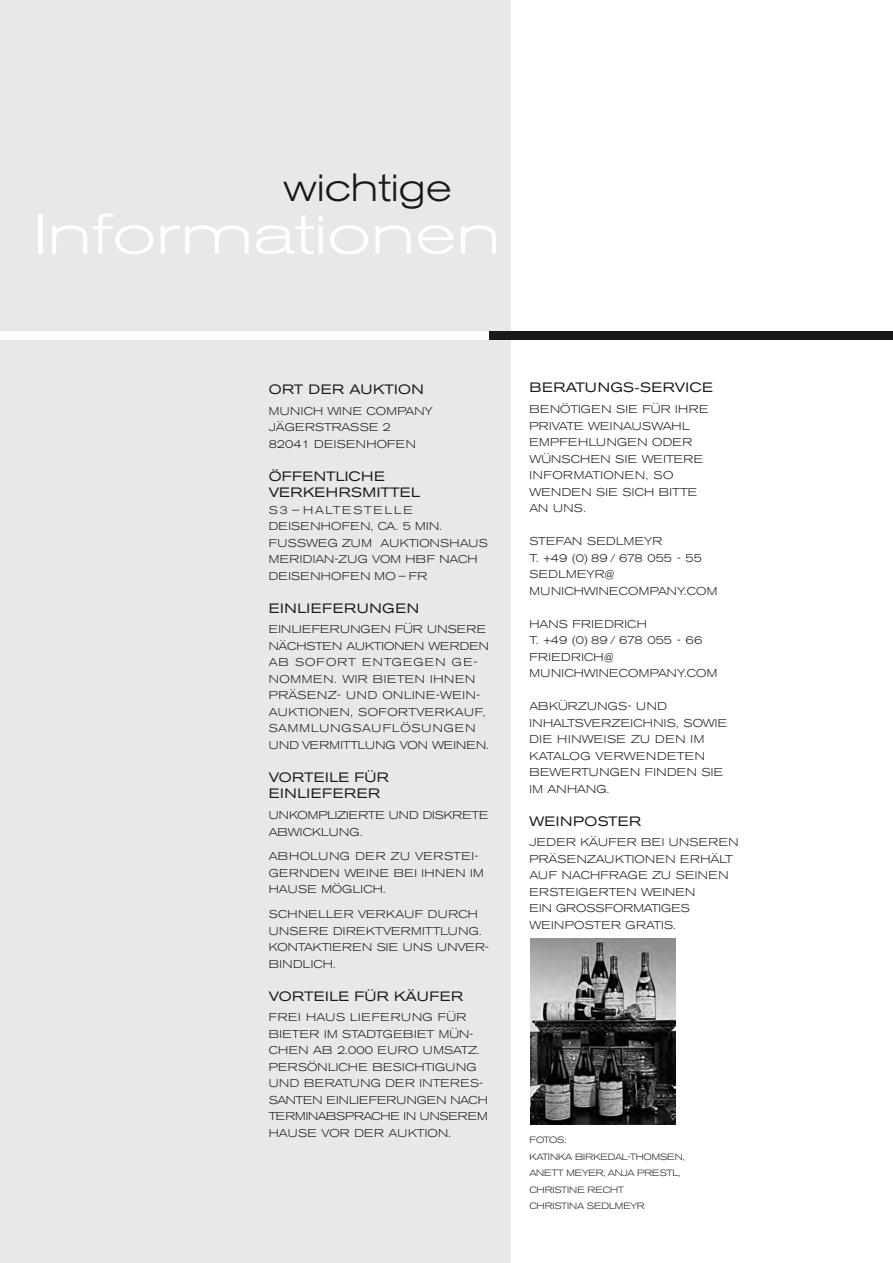
<style>
.page{position:relative;width:893px;height:1263px;background:#fff}
.page>*{position:absolute;margin:0;border:0;box-sizing:border-box;transform-origin:0 0}
.t1{font:300 expanded 55.5px "Akzidenz Grotesk BE";color:#fff;scale:1.12 1}
.t2{font:300 expanded 39px "Akzidenz Grotesk BE";color:#191919}
.t3{font:expanded 13.5px/16.5px "Akzidenz Grotesk BE";letter-spacing:.025em;color:#191919}
.t4{font:expanded 13.5px/16.5px "Akzidenz Grotesk BE";letter-spacing:.05em;color:#191919}
.t5{font:300 expanded 11.25px/16.5px "Akzidenz Grotesk BE";letter-spacing:.02em;color:#191919}
.t6{font:300 expanded 11.25px/16.5px "Akzidenz Grotesk BE";letter-spacing:.04em;color:#191919}
.t7{font:300 expanded 11.25px/16.5px "Akzidenz Grotesk BE";color:#191919}
.t8{font:300 expanded 9px/16.5px "Akzidenz Grotesk BE";letter-spacing:-.015em;color:#191919}
</style>
<div class="page">
<div style="left:0;top:0;width:510px;height:1263px;background:#e8e8e8"></div>
<div style="left:0;top:332px;width:491px;height:8px;background:#fff"></div>
<div style="left:489px;top:332px;width:404px;height:8px;background:#191919"></div>
<img style="left:531px;top:939px;width:144px;height:186px">
<h2 class="t2" style="left:284px;top:174px;width:170px">wichtige</h2>
<h1 class="t1" style="left:33px;top:214px;width:418px">Informationen</h1>
<p class="t3" style="left:269px;top:382px;width:157px">ORT DER AUKTION</p>
<p class="t5" style="left:269px;top:403px;width:166px">MUNICH WINE COMPANY<br>JÄGERSTRASSE 2<br>82041 DEISENHOFEN</p>
<p class="t3" style="left:269px;top:469px;width:152px">ÖFFENTLICHE<br>VERKEHRSMITTEL</p>
<p class="t5" style="left:269px;top:502px;width:221px">S3 – HALTESTELLE<br>DEISENHOFEN, CA. 5 MIN.<br>FUSSWEG ZUM AUKTIONSHAUS<br>MERIDIAN-ZUG VOM HBF NACH<br>DEISENHOFEN MO – FR</p>
<p class="t4" style="left:269px;top:601px;width:152px">EINLIEFERUNGEN</p>
<p class="t6" style="left:269px;top:622px;width:222px">EINLIEFERUNGEN FÜR UNSERE<br>NÄCHSTEN AUKTIONEN WERDEN<br>AB SOFORT ENT GE GEN GE -<br>NOM MEN. WIR BIETEN IHNEN<br>PRÄSENZ- UND ONLINE-WEIN -<br>AUKTIONEN, SOFORT VERKAUF,<br>SAMMLUNGS AUF LÖSUNGEN<br>UND VER MITT LUNG VON WEINEN.</p>
<p class="t4" style="left:269px;top:770px;width:122px">VORTEILE FÜR<br>EINLIEFERER</p>
<p class="t7" style="left:269px;top:808px;width:221px">UNKOMPLIZIERTE UND DISKRETE<br>ABWICKLUNG.</p>
<p class="t6" style="left:269px;top:849px;width:217px">ABHOLUNG DER ZU VERSTEI-<br>GERNDEN WEINE BEI IHNEN IM<br>HAUSE MÖGLICH.</p>
<p class="t5" style="left:269px;top:907px;width:222px">SCHNELLER VERKAUF DURCH<br>UNSERE DIREKTVERMITTLUNG.<br>KONTAKTIEREN SIE UNS UNVER-<br>BINDLICH.</p>
<p class="t3" style="left:269px;top:989px;width:196px">VORTEILE FÜR KÄUFER</p>
<p class="t5" style="left:269px;top:1010px;width:221px">FREI HAUS LIEFERUNG FÜR<br>BIETER IM STADTGEBIET MÜN -<br>CHEN AB 2.000 EURO UMSATZ.<br>PERSÖNLICHE BESICHTIGUNG<br>UND BERATUNG DER INTERES-<br>SANTEN EINLIEFERUNGEN NACH<br>TERMINABSPRACHE IN UNSEREM<br>HAUSE VOR DER AUKTION.</p>
<p class="t3" style="left:529px;top:381px;width:185px">BERATUNGS-SERVICE</p>
<p class="t5" style="left:529px;top:402px;width:181px">BENÖTIGEN SIE FÜR IHRE<br>PRIVATE WEINAUSWAHL<br>EMPFEHLUNGEN ODER<br>WÜNSCHEN SIE WEITERE<br>INFORMATIONEN, SO<br>WENDEN SIE SICH BITTE<br>AN UNS.</p>
<p class="t5" style="left:529px;top:534px;width:189px">STEFAN SEDLMEYR<br>T. +49 (0) 89 / 678 055 - 55<br>SEDLMEYR@<br>MUNICHWINECOMPANY.COM</p>
<p class="t5" style="left:529px;top:616px;width:189px">HANS FRIEDRICH<br>T. +49 (0) 89 / 678 055 - 66<br>FRIEDRICH@<br>MUNICHWINECOMPANY.COM</p>
<p class="t6" style="left:529px;top:699px;width:199px">ABKÜRZUNGS- UND<br>INHALTSVERZEICHNIS, SOWIE<br>DIE HINWEISE ZU DEN IM<br>KATALOG VERWENDETEN<br>BEWERTUNGEN FINDEN SIE<br>IM ANHANG.</p>
<p class="t3" style="left:529px;top:814px;width:113px">WEINPOSTER</p>
<p class="t5" style="left:529px;top:835px;width:211px">JEDER KÄUFER BEI UNSEREN<br>PRÄSENZAUKTIONEN ERHÄLT<br>AUF NACHFRAGE ZU SEINEN<br>ERSTEIGERTEN WEINEN<br>EIN GROSSFORMATIGES<br>WEINPOSTER GRATIS.</p>
<p class="t8" style="left:529px;top:1133px;width:157px">FOTOS:<br>KATINKA BIRKEDAL-THOMSEN,<br>ANETT MEYER, ANJA PRESTL,<br>CHRISTINE RECHT<br>CHRISTINA SEDLMEYR</p>
</div>
